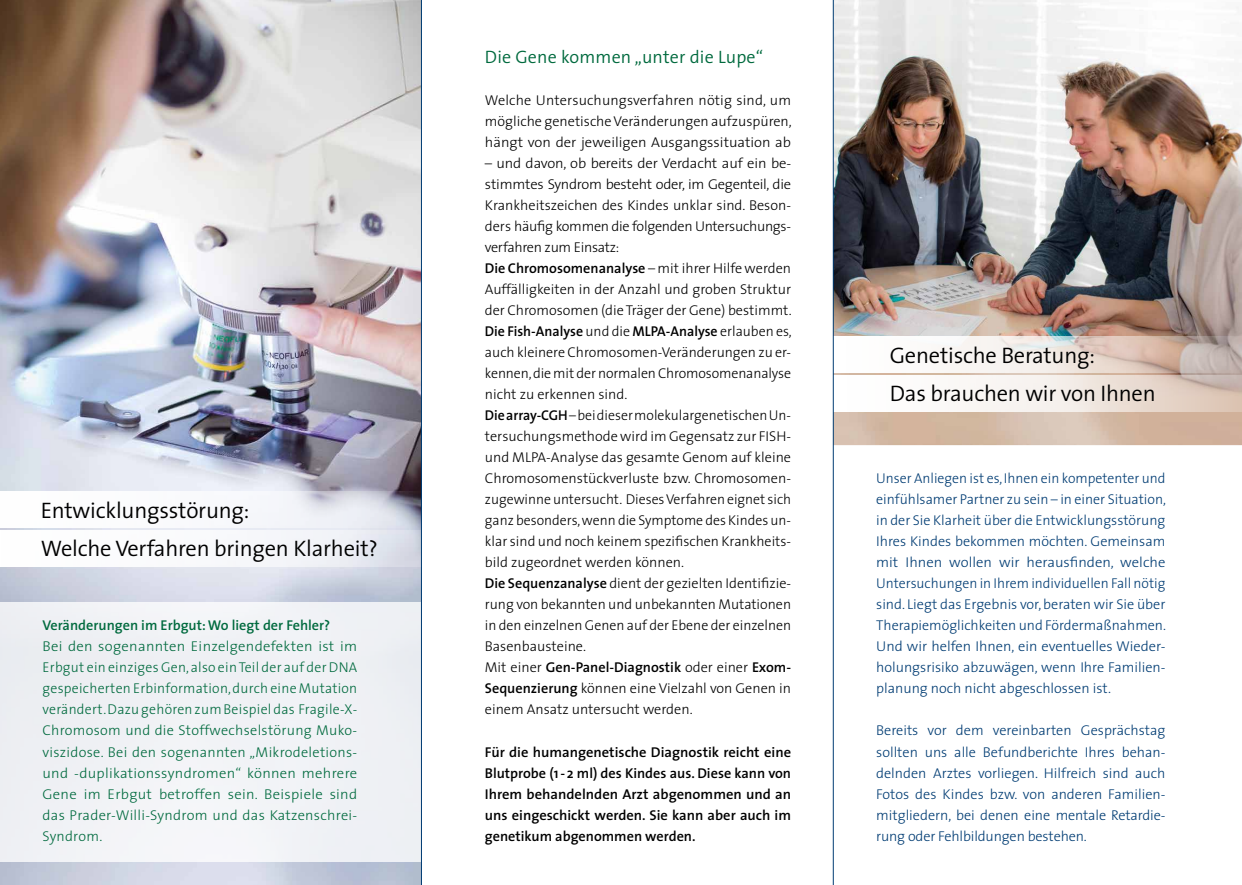
<style>
.page{position:relative;width:1242px;height:885px;background:#fff}
.page>*{position:absolute;margin:0;border:0;box-sizing:border-box;transform-origin:0 0}
.t1{font:300 22.5px/37.5px "The Sans";letter-spacing:-.01em;color:#000}
.t2{font:300 18px "The Sans";letter-spacing:.01em;color:#006a3e}
.t3{font:300 14.25px/21px "The Sans";color:#000;text-align:justify}
.t4{font:300 14.25px/21px "The Sans";color:#003c73}
.t5{font:300 14.25px/21px "The Sans";letter-spacing:.02em;color:#006a3e;text-align:justify}
.t6{font:600 14.25px/21px "The Sans";color:#000;text-align:justify}
.t7{font:600 14.25px "The Sans";color:#006a3e}
.s1{font-weight:600}
</style>
<div class="page">
<img style="left:834px;top:0;width:408px;height:445px">
<img style="left:0;top:0;width:421px;height:884px">
<svg style="left:0;top:491px;width:421px;height:36px"></svg>
<svg style="left:0;top:530px;width:421px;height:37px"></svg>
<div style="left:0;top:601px;width:421px;height:260px;background:#eff1f5"></div>
<svg style="left:834px;top:336px;width:408px;height:37px"></svg>
<svg style="left:834px;top:376px;width:408px;height:36px"></svg>
<hr style="left:421px;top:0;width:1px;height:884px;background:#003c73">
<hr style="left:833px;top:0;width:1px;height:884px;background:#003c73">
<h1 class="t1" style="left:41px;top:491px;width:339px">Entwicklungsstörung:<br>Welche Verfahren bringen Klarheit?</h1>
<p class="t7" style="left:43px;top:613px;width:289px">Veränderungen im Erbgut: Wo liegt der Fehler?</p>
<p class="t5" style="left:43px;top:635px;width:316px">Bei den sogenannten Einzelgendefekten ist im Erbgut ein einziges Gen, also ein Teil der auf der DNA gespeicherten Erbinformation, durch eine Mutation verändert. Dazu gehören zum Beispiel das Fragile-X-Chromosom und die Stoffwechselstörung Muko&shy;viszidose. Bei den sogenannten „Mikrodeletions&shy;und -duplikationssyndromen“ können mehrere Gene im Erbgut betroffen sein. Beispiele sind das Prader-Willi-Syndrom und das Katzenschrei-Syndrom.</p>
<p class="t2" style="left:485px;top:42px;width:280px">Die Gene kommen „unter die Lupe“</p>
<p class="t3" style="left:485px;top:89px;width:308px">Welche Untersuchungsverfahren nötig sind, um mögliche genetische Veränderungen aufzuspüren, hängt von der jeweiligen Ausgangssituation ab</p>
<p class="t3" style="left:485px;top:152px;width:308px;text-align:left">– und davon, ob bereits der Verdacht auf ein be&shy;stimmtes Syndrom besteht oder, im Gegenteil, die Krankheitszeichen des Kindes unklar sind. Beson&shy;ders häufig kommen die folgenden Untersuchungs&shy;verfahren zum Einsatz:<br><span class="s1">Die Chromosomenanalyse</span> – mit ihrer Hilfe werden Auffälligkeiten in der Anzahl und groben Struktur der Chromosomen (die Träger der Gene) bestimmt.<br><span class="s1">Die Fish-Analyse</span> und die <span class="s1">MLPA-Analyse</span> erlauben es, auch kleinere Chromosomen-Veränderungen zu er&shy;kennen, die mit der normalen Chromosomenanalyse nicht zu erkennen sind.<br><span class="s1">Die array-CGH</span> – bei dieser molekulargenetischen Un&shy;tersuchungsmethode wird im Gegensatz zur FISH&shy;und MLPA-Analyse das gesamte Genom auf kleine Chromosomenstückverluste bzw. Chromosomen&shy;zugewinne untersucht. Dieses Verfahren eignet sich ganz besonders, wenn die Symptome des Kindes un&shy;klar sind und noch keinem spezifischen Krankheits&shy;bild zugeordnet werden können.<br><span class="s1">Die Sequenzanalyse</span> dient der gezielten Identifizie&shy;rung von bekannten und unbekannten Mutationen in den einzelnen Genen auf der Ebene der einzelnen Basenbausteine.<br>Mit einer <span class="s1">Gen-Panel-Diagnostik</span> oder einer <span class="s1">Exom-Sequenzierung</span> können eine Vielzahl von Genen in einem Ansatz untersucht werden.</p>
<p class="t6" style="left:485px;top:740px;width:308px">Für die humangenetische Diagnostik reicht eine Blutprobe (1- 2 ml) des Kindes aus. Diese kann von Ihrem behandelnden Arzt abgenommen und an uns eingeschickt werden. Sie kann aber auch im genetikum abgenommen werden.</p>
<h1 class="t1" style="left:889px;top:336px;width:267px">Genetische Beratung:<br>Das brauchen wir von Ihnen</h1>
<p class="t4" style="left:876px;top:467px;width:291px">Unser Anliegen ist es, Ihnen ein kompetenter und einfühlsamer Partner zu sein – in einer Situation, in der Sie Klarheit über die Entwicklungsstörung Ihres Kindes bekommen möchten. Gemeinsam mit Ihnen wollen wir herausfinden, welche Untersuchungen in Ihrem individuellen Fall nötig sind. Liegt das Ergebnis vor, beraten wir Sie über Therapiemöglichkeiten und Fördermaßnahmen.<br>Und wir helfen Ihnen, ein eventuelles Wieder&shy;holungsrisiko abzuwägen, wenn Ihre Familien&shy;planung noch nicht abgeschlossen ist.</p>
<p class="t4" style="left:876px;top:719px;width:291px;text-align:justify">Bereits vor dem vereinbarten Gesprächstag sollten uns alle Befundberichte Ihres behan&shy;delnden Arztes vorliegen. Hilfreich sind auch Fotos des Kindes bzw. von anderen Familien&shy;mitgliedern, bei denen eine mentale Retardie&shy;rung oder Fehlbildungen bestehen.</p>
</div>
